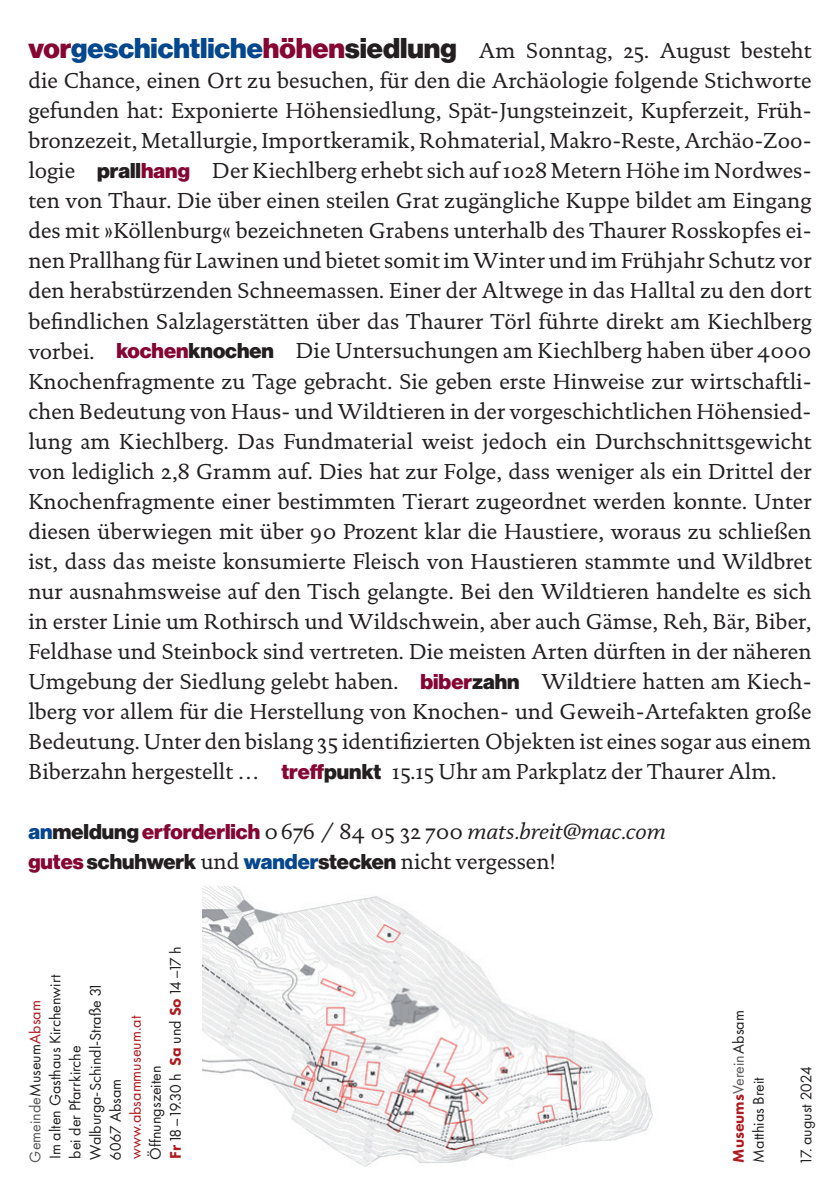
<style>
.page{position:relative;width:840px;height:1191px;background:#fff}
.page>*{position:absolute;margin:0;border:0;box-sizing:border-box;transform-origin:0 0}
.t1{font:22px/30px "DTL Documenta TOT";color:#231f20;text-align:justify}
.t2{font:16px/20px "Futura PT";color:#231f20}
.t3{font:16px "Futura PT";color:#57585a}
.t4{font:800 16px "Futura PT";color:#ae1a1e}
.t5{font:16px "Futura PT";color:#ae1a1e}
.s1{font-family:"N Haas Grotesk DS Pro 95 Blk";font-size:28px;color:#850633}
.s2{font-family:"N Haas Grotesk DS Pro 95 Blk";font-size:28px;color:#04478d}
.s3{font-family:"N Haas Grotesk DS Pro 95 Blk";font-size:28px}
.s4{font-family:"N Haas Grotesk DS Pro 95 Blk";font-size:21px}
.s5{font-family:"N Haas Grotesk DS Pro 95 Blk";font-size:21px;color:#850633}
.s6{font-family:"N Haas Grotesk DS Pro 95 Blk";font-size:21px;color:#04478d}
.s7{font-style:italic}
.s8{color:#231f20}
.s9{color:#ae1a1e}
.s10{font-weight:800;color:#ae1a1e}
.s11{font-weight:400;color:#5b5655}
.s12{font-weight:400;color:#231f20}
</style>
<div class="page">
<img style="left:202px;top:886px;width:451px;height:281px">
<p class="t1" style="left:28px;top:36px;width:784px"><span class="s1">vor</span><span class="s2">geschichtliche</span><span class="s1">höhen</span><span class="s3">siedlung</span> Am Sonntag, 25. August besteht die Chance, einen Ort zu besuchen, für den die Archäologie folgende Stichworte gefunden hat: Exponierte Höhensiedlung, Spät-Jungsteinzeit, Kupferzeit, Früh&shy;bronzezeit, Metallurgie, Importkeramik, Rohmaterial, Makro-Reste, Archäo-Zoo&shy;logie <span class="s4">prall</span><span class="s5">hang</span> Der Kiechlberg erhebt sich auf 1028 Metern Höhe im Nordwes&shy;ten von Thaur. Die über einen steilen Grat zugängliche Kuppe bildet am Eingang des mit »Köllenburg« bezeichneten Grabens unterhalb des Thaurer Rosskopfes ei&shy;nen Prallhang für Lawinen und bietet somit im Winter und im Frühjahr Schutz vor den herabstürzenden Schneemassen. Einer der Altwege in das Halltal zu den dort befindlichen Salzlagerstätten über das Thaurer Törl führte direkt am Kiechlberg vorbei. <span class="s5">kochen</span><span class="s4">knochen</span> Die Untersuchungen am Kiechlberg haben über 4000<br>Knochenfragmente zu Tage gebracht. Sie geben erste Hinweise zur wirtschaftli&shy;chen Bedeutung von Haus- und Wildtieren in der vorgeschichtlichen Höhensied&shy;lung am Kiechlberg. Das Fundmaterial weist jedoch ein Durchschnittsgewicht von lediglich 2,8 Gramm auf. Dies hat zur Folge, dass weniger als ein Drittel der Knochenfragmente einer bestimmten Tierart zugeordnet werden konnte. Unter diesen überwiegen mit über 90 Prozent klar die Haustiere, woraus zu schließen ist, dass das meiste konsumierte Fleisch von Haustieren stammte und Wildbret nur ausnahmsweise auf den Tisch gelangte. Bei den Wildtieren handelte es sich in erster Linie um Rothirsch und Wildschwein, aber auch Gämse, Reh, Bär, Biber, Feldhase und Steinbock sind vertreten. Die meisten Arten dürften in der näheren Umgebung der Siedlung gelebt haben. <span class="s5">biber</span><span class="s4">zahn</span> Wildtiere hatten am Kiech&shy;lberg vor allem für die Herstellung von Knochen- und Geweih-Artefakten große Bedeutung. Unter den bislang 35 identifizierten Objekten ist eines sogar aus einem Biberzahn hergestellt … <span class="s5">treff</span><span class="s4">punkt</span> 15.15 Uhr am Parkplatz der Thaurer Alm.</p>
<p class="t1" style="left:28px;top:816px;width:638px"><span class="s6">an</span><span class="s4">meldung</span> <span class="s5">erforderlich</span> 0676 / 84 05 32 700 <span class="s7">mats.breit@mac.com </span><span class="s5">gutes</span> <span class="s4">schuhwerk</span> und <span class="s6">wander</span><span class="s4">stecken</span> nicht vergessen!</p>
<p class="t2" style="left:45px;top:1160px;width:186px;rotate:-90deg">Im alten Gasthaus Kirchenwirt bei der Pfarrkirche<br>Walburga-Schindl-Straße 31<br>6067 Absam</p>
<p class="t3" style="left:26px;top:1162px;width:164px;rotate:-90deg">Gemeinde<span class="s8">Museum</span><span class="s9">Absam</span></p>
<p class="t2" style="left:145px;top:1159px;width:215px;rotate:-90deg">Öffnungszeiten<br><span class="s10">Fr</span> 18 –19.30 h <span class="s10">Sa</span> und <span class="s10">So</span> 14 –17 h</p>
<p class="t5" style="left:126px;top:1159px;width:145px;rotate:-90deg">www.absammuseum.at</p>
<p class="t4" style="left:728px;top:1162px;width:154px;rotate:-90deg">Museums<span class="s11">Verein</span><span class="s12">Absam</span></p>
<p class="t2" style="left:748px;top:1162px;width:87px;rotate:-90deg">Matthias Breit</p>
<p class="t2" style="left:795px;top:1162px;width:97px;rotate:-90deg">17. august 2024</p>
</div>
